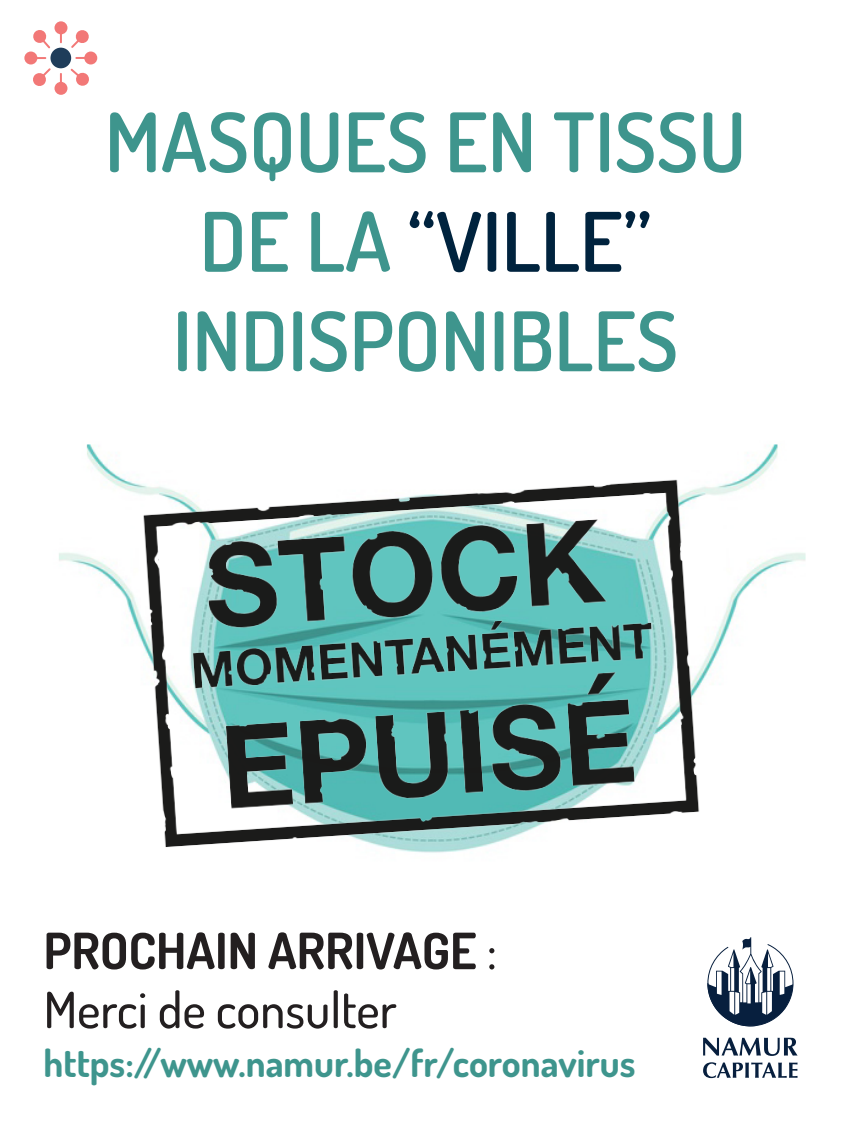
<style>
.page{position:relative;width:851px;height:1134px;background:#fff}
.page>*{position:absolute;margin:0;border:0;box-sizing:border-box;transform-origin:0 0}
.t1{font:600 82px/99.5px "Dosis";color:#3e958d;text-align:center}
.t2{font:500 50px/59px "Dosis";color:#231f20}
.t3{font:700 38px "Dosis";color:#3e958d}
.s1{color:#00233e}
.s2{font-weight:700}
</style>
<div class="page">
<img style="left:59px;top:444px;width:747px;height:188px">
<img style="left:115px;top:444px;width:612px;height:409px">
<svg style="left:703px;top:1037px;width:94px;height:19px"></svg>
<svg style="left:703px;top:1062px;width:94px;height:16px"></svg>
<svg style="left:707px;top:937px;width:86px;height:90px"></svg>
<svg style="left:33px;top:30px;width:17px;height:18px"></svg>
<svg style="left:71px;top:30px;width:18px;height:18px"></svg>
<svg style="left:60px;top:34px;width:2px;height:9px"></svg>
<div style="left:54px;top:21px;width:13px;height:13px;background:#f27877;border-radius:50%"></div>
<svg style="left:33px;top:68px;width:18px;height:18px"></svg>
<svg style="left:71px;top:69px;width:18px;height:17px"></svg>
<svg style="left:60px;top:73px;width:2px;height:9px"></svg>
<div style="left:54px;top:82px;width:13px;height:13px;background:#f27877;border-radius:50%"></div>
<svg style="left:37px;top:57px;width:9px;height:2px"></svg>
<div style="left:24px;top:52px;width:13px;height:13px;background:#f27877;border-radius:50%"></div>
<svg style="left:75px;top:57px;width:9px;height:2px"></svg>
<div style="left:84px;top:52px;width:13px;height:12px;background:#f27877;border-radius:50%"></div>
<div style="left:50px;top:48px;width:21px;height:20px;background:#1f3d5a;border-radius:50%"></div>
<p class="t1" style="left:105px;top:91px;width:643px">MASQUES EN TISSU<br>DE LA <span class="s1">“VILLE”<br></span>INDISPONIBLES</p>
<p class="t2" style="left:44px;top:920px;width:455px"><span class="s2">PROCHAIN ARRIVAGE</span> :<br>Merci de consulter</p>
<p class="t3" style="left:44px;top:1049px;width:593px">https://www.namur.be/fr/coronavirus</p>
</div>
